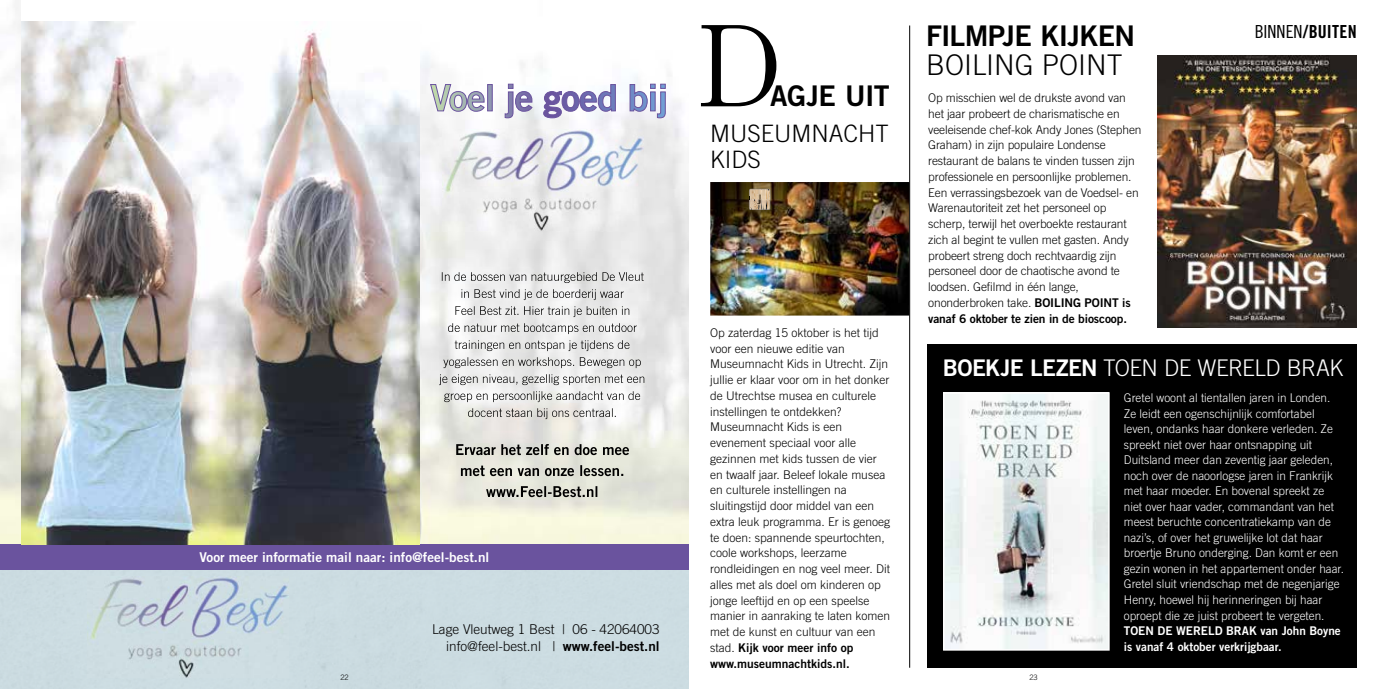
<style>
.page{position:relative;width:1378px;height:689px;background:#fff}
.page>*{position:absolute;margin:0;border:0;box-sizing:border-box;transform-origin:0 0}
.t1{font:300 118.05px "Century Std";color:#000}
.t2{font:28.5px "Trade Gothic LT Std Bd 2";letter-spacing:-.025em;color:#000}
.t3{font:300 28.5px "Trade Gothic LT Std";color:#000}
.t4{font:300 24px/25.5px "Trade Gothic LT Std";color:#000}
.t5{font:300 22.95px "Trade Gothic LT Std";letter-spacing:-.02em;color:#fff}
.t6{font:18px "Trade Gothic LT Std Bd Cn 20";letter-spacing:.01em;color:#000}
.t7{font:300 13.5px/17px "Trade Gothic LT Std";color:#000;text-align:right}
.t8{font:13.5px "Trade Gothic LT Std Bd 2";color:#fff}
.t9{font:300 12px/15.8px "Trade Gothic LT Std";color:#000}
.t10{font:300 12px/15.6px "Trade Gothic LT Std";color:#fff}
.t11{font:12px/15.8px "Trade Gothic LT Std Bd 2";color:#000}
.t12{font:12px/15.6px "Trade Gothic LT Std Bd 2";color:#fff}
.t13{font:300 7.5px "Trade Gothic LT Std";color:#000}
.s1{font-family:"Trade Gothic LT Std Bd 2";font-weight:400}
.s2{font-family:"Trade Gothic LT Std";font-weight:300}
.s3{font-family:"Trade Gothic LT Std Cn 18"}
</style>
<div class="page">
<img style="left:710px;top:182px;width:199px;height:133px">
<div style="left:927px;top:344px;width:429px;height:324px;background:#000"></div>
<img style="left:1157px;top:55px;width:199px;height:272px">
<img style="left:946px;top:395px;width:160px;height:252px">
<div style="left:943px;top:392px;width:166px;height:258px;border:2px solid #fff"></div>
<hr style="left:909px;top:26px;width:1px;height:642px;background:#000">
<svg style="left:749px;top:189px;width:22px;height:22px"></svg>
<img style="left:0;top:0;width:689px;height:544px">
<div style="left:0;top:544px;width:689px;height:26px;background:#6a539e"></div>
<img style="left:88px;top:576px;width:200px;height:102px">
<img style="left:442px;top:272px;width:202px;height:11px">
<img style="left:461px;top:289px;width:163px;height:11px">
<img style="left:455px;top:306px;width:175px;height:11px">
<img style="left:448px;top:323px;width:189px;height:11px">
<img style="left:455px;top:340px;width:175px;height:11px">
<img style="left:443px;top:357px;width:198px;height:11px">
<img style="left:439px;top:374px;width:206px;height:11px">
<img style="left:444px;top:391px;width:196px;height:11px">
<img style="left:468px;top:408px;width:148px;height:11px">
<img style="left:456px;top:444px;width:173px;height:11px">
<img style="left:461px;top:465px;width:162px;height:11px">
<img style="left:486px;top:486px;width:111px;height:11px">
<svg style="left:430px;top:84px;width:236px;height:34px"></svg>
<img style="left:442px;top:129px;width:201px;height:102px">
<div style="left:21px;top:0;width:398px;height:544px;background:#fff"></div>
<img style="left:21px;top:21px;width:398px;height:523px">
<p class="t8" style="left:200px;top:548px;width:291px">Voor meer informatie mail naar: info@feel-best.nl</p>
<p class="t7" style="left:432px;top:620px;width:229px">Lage Vleutweg 1 Best | 06 - 42064003 info@feel-best.nl | <span class="s1">www.feel-best.nl</span></p>
<h1 class="t1" style="left:698px;top:-2px;width:85px">D</h1>
<h2 class="t2" style="left:770px;top:78px;width:121px">AGJE UIT</h2>
<h3 class="t4" style="left:710px;top:121px;width:180px">MUSEUMNACHT<br>KIDS</h3>
<p class="t9" style="left:710px;top:325px;width:182px">Op zaterdag 15 oktober is het tijd voor een nieuwe editie van<br>Museumnacht Kids in Utrecht. Zijn jullie er klaar voor om in het donker de Utrechtse musea en culturele instellingen te ontdekken?<br>Museumnacht Kids is een evenement speciaal voor alle gezinnen met kids tussen de vier en twaalf jaar. Beleef lokale musea en culturele instellingen na sluitingstijd door middel van een extra leuk programma. Er is genoeg te doen: spannende speurtochten, coole workshops, leerzame rondleidingen en nog veel meer. Dit alles met als doel om kinderen op jonge leeftijd en op een speelse manier in aanraking te laten komen met de kunst en cultuur van een</p>
<p class="t11" style="left:710px;top:639px;width:145px"><span class="s2">stad.</span> Kijk voor meer info op www.museumnachtkids.nl.</p>
<h2 class="t2" style="left:926px;top:18px;width:210px">FILMPJE KIJKEN</h2>
<h2 class="t3" style="left:926px;top:48px;width:198px">BOILING POINT</h2>
<p class="t9" style="left:928px;top:90px;width:215px">Op misschien wel de drukste avond van het jaar probeert de charismatische en veeleisende chef-kok Andy Jones (Stephen Graham) in zijn populaire Londense restaurant de balans te vinden tussen zijn professionele en persoonlijke problemen.<br>Een verrassingsbezoek van de Voedsel- en Warenautoriteit zet het personeel op scherp, terwijl het overboekte restaurant zich al begint te vullen met gasten. Andy probeert streng doch rechtvaardig zijn personeel door de chaotische avond te loodsen. Gefilmd in één lange, ononderbroken take. <span class="s1">BOILING POINT is</span></p>
<p class="t11" style="left:928px;top:310px;width:200px">vanaf 6 oktober te zien in de bioscoop.</p>
<h3 class="t6" style="left:1254px;top:21px;width:104px"><span class="s3">BINNEN</span>/BUITEN</h3>
<h3 class="t5" style="left:943px;top:354px;width:402px"><span class="s1">BOEKJE LEZEN</span> TOEN DE WERELD BRAK</h3>
<p class="t10" style="left:1124px;top:390px;width:222px">Gretel woont al tientallen jaren in Londen.<br>Ze leidt een ogenschijnlijk comfortabel leven, ondanks haar donkere verleden. Ze spreekt niet over haar ontsnapping uit Duitsland meer dan zeventig jaar geleden, noch over de naoorlogse jaren in Frankrijk met haar moeder. En bovenal spreekt ze niet over haar vader, commandant van het meest beruchte concentratiekamp van de nazi’s, of over het gruwelijke lot dat haar broertje Bruno onderging. Dan komt er een gezin wonen in het appartement onder haar.<br>Gretel sluit vriendschap met de negenjarige Henry, hoewel hij herinneringen bij haar oproept die ze juist probeert te vergeten.</p>
<p class="t12" style="left:1124px;top:623px;width:218px">TOEN DE WERELD BRAK van John Boyne is vanaf 4 oktober verkrijgbaar.</p>
<p class="t13" style="left:340px;top:672px;width:10px">22</p>
<p class="t13" style="left:1029px;top:672px;width:10px">23</p>
</div>
